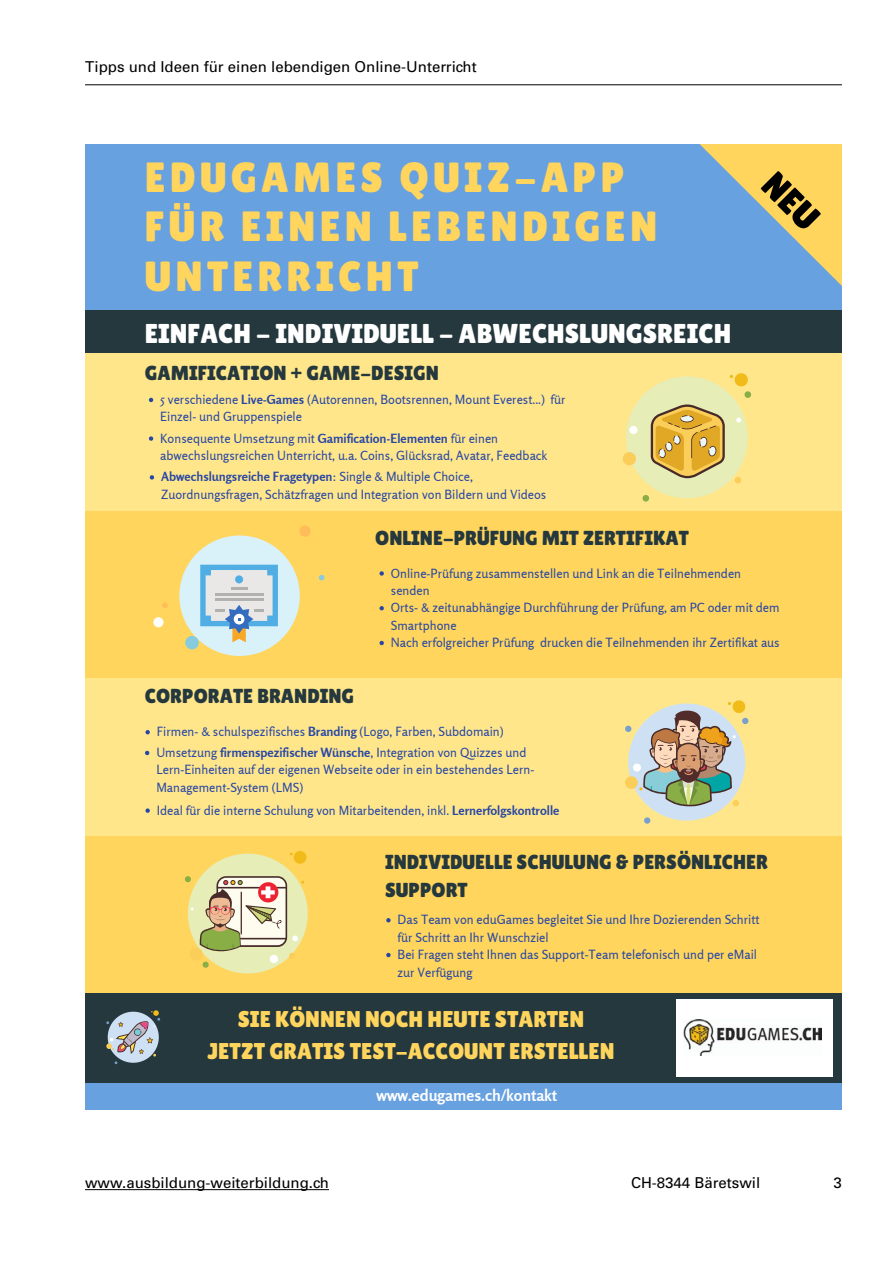
<style>
.page{position:relative;width:893px;height:1263px;background:#fff}
.page>*{position:absolute;margin:0;border:0;box-sizing:border-box;transform-origin:0 0}
.t1{font:42.15px/49.5px "Lilita One";letter-spacing:.1em;color:#ffd55d}
.t2{font:27.3px "Lilita One";color:#fff}
.t3{font:22.8px/31.5px "Lilita One";color:#ffd55d;text-align:center}
.t4{font:20.25px/28px "Lilita One";color:#25383d}
.t5{font:700 16.05px "Rosario";color:#fff}
.t6{font:15px "Univers LT Pro 55 Roman";color:#000}
.t7{font:12.6px/17.4px "Rosario";color:#2847a4}
.s1{font-weight:700}
</style>
<div class="page">
<hr style="left:85px;top:84px;width:757px;height:1px;background:#000">
<hr style="left:85px;top:1189px;width:244px;height:1px;background:#000">
<div style="left:85px;top:144px;width:757px;height:965px;background:#68a1e0"></div>
<div style="left:85px;top:310px;width:757px;height:772px;background:#25383d"></div>
<div style="left:85px;top:354px;width:757px;height:639px;background:#ffd55d"></div>
<div style="left:85px;top:678px;width:757px;height:158px;background:#ffe68b"></div>
<div style="left:85px;top:353px;width:757px;height:157px;background:#ffe68b"></div>
<div style="left:179px;top:535px;width:121px;height:121px;background:#d9f1f8;border-radius:50%"></div>
<svg style="left:200px;top:565px;width:78px;height:77px"></svg>
<div style="left:676px;top:999px;width:157px;height:78px;background:#fff"></div>
<img style="left:683px;top:1020px;width:139px;height:36px">
<div style="left:299px;top:525px;width:12px;height:12px;background:#ffbd59;border-radius:50%"></div>
<svg style="left:319px;top:575px;width:5px;height:5px"></svg>
<svg style="left:162px;top:602px;width:6px;height:6px"></svg>
<div style="left:185px;top:636px;width:14px;height:13px;background:#86cbde;border-radius:50%"></div>
<div style="left:153px;top:617px;width:11px;height:10px;background:#fff;border-radius:50%"></div>
<svg style="left:185px;top:851px;width:123px;height:122px"></svg>
<svg style="left:625px;top:700px;width:123px;height:124px"></svg>
<svg style="left:106px;top:1010px;width:54px;height:54px"></svg>
<svg style="left:623px;top:373px;width:128px;height:128px"></svg>
<svg style="left:386px;top:918px;width:5px;height:4px"></svg>
<svg style="left:386px;top:953px;width:5px;height:4px"></svg>
<svg style="left:149px;top:398px;width:4px;height:4px"></svg>
<svg style="left:379px;top:571px;width:5px;height:5px"></svg>
<svg style="left:379px;top:606px;width:5px;height:4px"></svg>
<svg style="left:379px;top:641px;width:5px;height:4px"></svg>
<svg style="left:145px;top:730px;width:5px;height:4px"></svg>
<svg style="left:149px;top:436px;width:4px;height:5px"></svg>
<svg style="left:150px;top:475px;width:4px;height:5px"></svg>
<svg style="left:145px;top:751px;width:4px;height:4px"></svg>
<svg style="left:145px;top:808px;width:5px;height:5px"></svg>
<svg style="left:699px;top:144px;width:143px;height:142px"></svg>
<p class="t6" style="left:85px;top:58px;width:393px">Tipps und Ideen für einen lebendigen Online-Unterricht</p>
<h1 class="t1" style="left:145px;top:152px;width:514px">EDUGAMES QUIZ-APP<br>FÜR EINEN LEBENDIGEN<br>UNTERRICHT</h1>
<h2 class="t2" style="left:145px;top:318px;width:588px">EINFACH - INDIVIDUELL - ABWECHSLUNGSREICH</h2>
<h3 class="t4" style="left:145px;top:359px;width:295px">GAMIFICATION + GAME-DESIGN</h3>
<p class="t7" style="left:160px;top:391px;width:407px">5 verschiedene <span class="s1">Live-Games</span> (Autorennen, Bootsrennen, Mount Everest...) für<br>Einzel- und Gruppenspiele</p>
<p class="t7" style="left:160px;top:429px;width:389px">Konsequente Umsetzung mit <span class="s1">Gamification-Elementen</span> für einen abwechslungsreichen Unterricht, u.a. Coins, Glücksrad, Avatar, Feedback</p>
<p class="t7" style="left:161px;top:468px;width:387px"><span class="s1">Abwechslungsreiche Fragetypen</span>: Single &amp; Multiple Choice,<br>Zuordnungsfragen, Schätzfragen und Integration von Bildern und Videos</p>
<h3 class="t4" style="left:375px;top:523px;width:315px">ONLINE-PRÜFUNG MIT ZERTIFIKAT</h3>
<h3 class="t4" style="left:145px;top:682px;width:211px">CORPORATE BRANDING</h3>
<p class="t7" style="left:391px;top:564px;width:390px">Online-Prüfung zusammenstellen und Link an die Teilnehmenden senden<br>Orts- &amp; zeitunabhängige Durchführung der Prüfung, am PC oder mit dem Smartphone<br>Nach erfolgreicher Prüfung drucken die Teilnehmenden ihr Zertifikat aus</p>
<p class="t7" style="left:157px;top:723px;width:348px">Firmen- &amp; schulspezifisches <span class="s1">Branding</span> (Logo, Farben, Subdomain)</p>
<p class="t7" style="left:156px;top:744px;width:380px">Umsetzung <span class="s1">firmenspezifischer Wünsche</span>, Integration von Quizzes und<br>Lern-Einheiten auf der eigenen Webseite oder in ein bestehendes Lern-<br>Management-System (LMS)</p>
<p class="t7" style="left:157px;top:801px;width:404px">Ideal für die interne Schulung von Mitarbeitenden, inkl. <span class="s1">Lernerfolgskontrolle</span></p>
<h3 class="t4" style="left:385px;top:847px;width:384px">INDIVIDUELLE SCHULUNG &amp; PERSÖNLICHER<br>SUPPORT</h3>
<p class="t7" style="left:398px;top:911px;width:364px">Das Team von eduGames begleitet Sie und Ihre Dozierenden Schritt für Schritt an Ihr Wunschziel<br>Bei Fragen steht Ihnen das Support-Team telefonisch und per eMail zur Verfügung</p>
<h3 class="t3" style="left:208px;top:1004px;width:408px">SIE KÖNNEN NOCH HEUTE STARTEN<br>JETZT GRATIS TEST-ACCOUNT ERSTELLEN</h3>
<p class="t5" style="left:376px;top:1085px;width:182px">www.edugames.ch/kontakt</p>
<p class="t6" style="left:85px;top:1174px;width:245px">www.ausbildung-weiterbildung.ch</p>
<p class="t6" style="left:631px;top:1174px;width:131px">CH-8344 Bäretswil</p>
<p class="t6" style="left:834px;top:1174px;width:10px">3</p>
</div>
